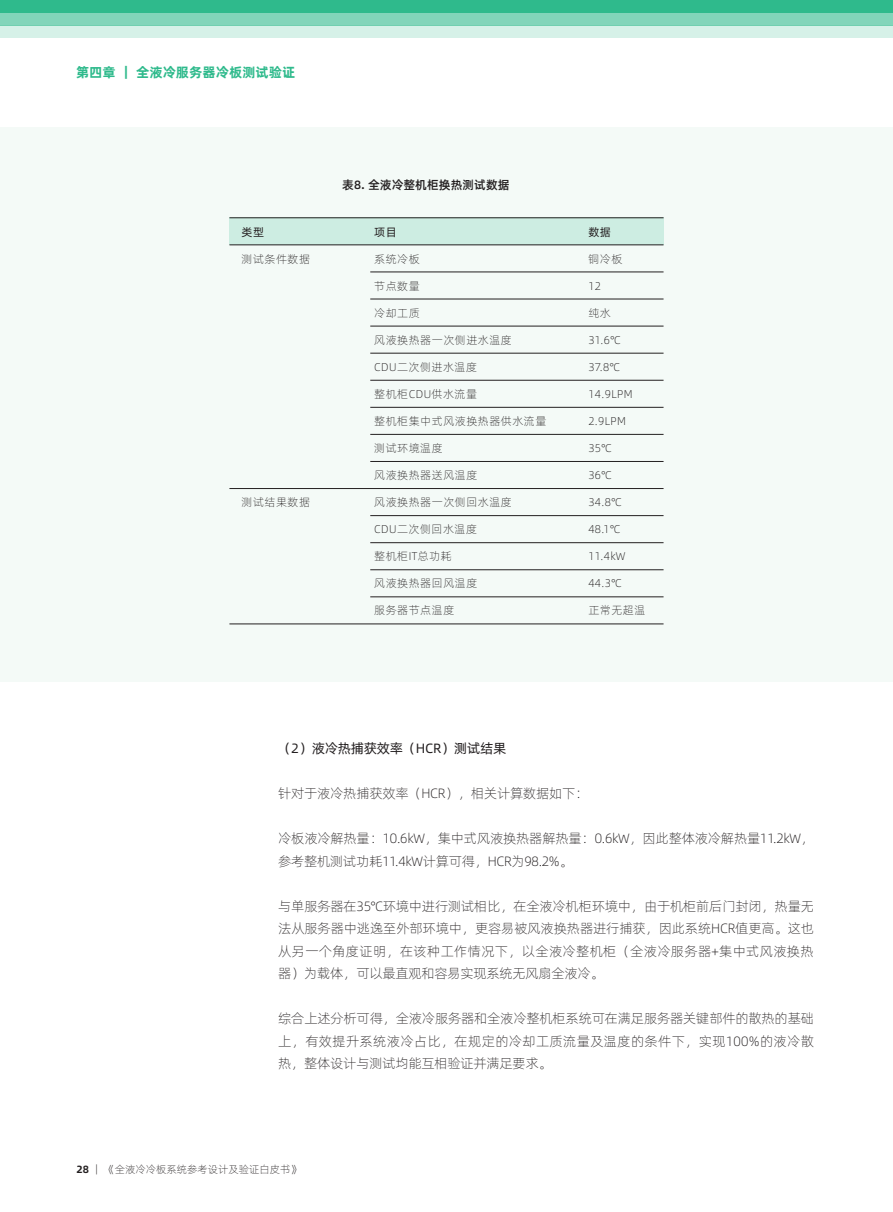
<style>
.page{position:relative;width:893px;height:1212px;background:#fff}
.page>*{position:absolute;margin:0;border:0;box-sizing:border-box;transform-origin:0 0}
.t1{font:13.5px/22.5px "Alibaba Pu Hui Ti L";letter-spacing:-.02em;color:#231f20;text-align:justify}
.t2{font:13.5px "Alibaba Pu Hui Ti R";letter-spacing:-.02em;color:#231f20}
.t3{font:13.5px "Alibaba Pu Hui Ti B";color:#2fba8c}
.t4{font:12px "Alibaba Pu Hui Ti M";color:#231f20}
.t5{font:11.25px "Alibaba Pu Hui Ti L";letter-spacing:.04em;color:#231f20}
.t6{font:11.25px "Alibaba Pu Hui Ti R";color:#231f20}
.t7{font:10.5px "Alibaba Pu Hui Ti L";color:#231f20}
.s1{font-family:"Alibaba Pu Hui Ti B"}
</style>
<div class="page">
<div style="left:0;top:0;width:893px;height:13px;background:#2fba8c"></div>
<div style="left:0;top:13px;width:893px;height:13px;background:#82d5ba"></div>
<div style="left:0;top:26px;width:893px;height:12px;background:#d6f1e8"></div>
<div style="left:0;top:128px;width:893px;height:554px;background:#f4faf7"></div>
<div style="left:229px;top:218px;width:434px;height:27px;background:#cdede2"></div>
<hr style="left:229px;top:217px;width:434px;height:1px;background:#231f20">
<hr style="left:229px;top:245px;width:434px;height:1px;background:#231f20">
<hr style="left:370px;top:272px;width:293px;height:1px;background:#231f20">
<hr style="left:370px;top:299px;width:293px;height:1px;background:#231f20">
<hr style="left:370px;top:326px;width:293px;height:1px;background:#231f20">
<hr style="left:370px;top:353px;width:293px;height:1px;background:#231f20">
<hr style="left:370px;top:380px;width:293px;height:1px;background:#231f20">
<hr style="left:370px;top:407px;width:293px;height:1px;background:#231f20">
<hr style="left:370px;top:434px;width:293px;height:1px;background:#231f20">
<hr style="left:370px;top:461px;width:293px;height:1px;background:#231f20">
<hr style="left:229px;top:488px;width:434px;height:1px;background:#231f20">
<hr style="left:370px;top:515px;width:293px;height:1px;background:#231f20">
<hr style="left:370px;top:542px;width:293px;height:1px;background:#231f20">
<hr style="left:370px;top:569px;width:293px;height:1px;background:#231f20">
<hr style="left:370px;top:596px;width:293px;height:1px;background:#231f20">
<hr style="left:229px;top:624px;width:434px;height:1px;background:#231f20">
<p class="t3" style="left:76px;top:62px;width:221px">第四章 ｜ 全液冷服务器冷板测试验证</p>
<p class="t6" style="left:241px;top:223px;width:24px">类型</p>
<p class="t5" style="left:241px;top:251px;width:70px">测试条件数据</p>
<p class="t5" style="left:241px;top:494px;width:70px">测试结果数据</p>
<p class="t4" style="left:342px;top:176px;width:169px">表8. 全液冷整机柜换热测试数据</p>
<p class="t6" style="left:374px;top:223px;width:24px">项目</p>
<p class="t5" style="left:374px;top:251px;width:47px">系统冷板</p>
<p class="t5" style="left:374px;top:278px;width:47px">节点数量</p>
<p class="t5" style="left:374px;top:305px;width:47px">冷却工质</p>
<p class="t5" style="left:374px;top:332px;width:139px">风液换热器一次侧进水温度</p>
<p class="t5" style="left:374px;top:359px;width:105px">CDU二次侧进水温度</p>
<p class="t5" style="left:374px;top:386px;width:105px">整机柜CDU供水流量</p>
<p class="t5" style="left:374px;top:413px;width:174px">整机柜集中式风液换热器供水流量</p>
<p class="t5" style="left:374px;top:440px;width:70px">测试环境温度</p>
<p class="t5" style="left:374px;top:467px;width:105px">风液换热器送风温度</p>
<p class="t5" style="left:374px;top:494px;width:139px">风液换热器一次侧回水温度</p>
<p class="t5" style="left:374px;top:521px;width:105px">CDU二次侧回水温度</p>
<p class="t5" style="left:374px;top:548px;width:79px">整机柜IT总功耗</p>
<p class="t5" style="left:374px;top:575px;width:105px">风液换热器回风温度</p>
<p class="t5" style="left:374px;top:602px;width:82px">服务器节点温度</p>
<p class="t6" style="left:588px;top:223px;width:24px">数据</p>
<p class="t5" style="left:588px;top:251px;width:36px">铜冷板</p>
<p class="t5" style="left:588px;top:279px;width:14px">12</p>
<p class="t5" style="left:588px;top:305px;width:24px">纯水</p>
<p class="t5" style="left:588px;top:332px;width:34px">31.6℃</p>
<p class="t5" style="left:588px;top:359px;width:33px">37.8℃</p>
<p class="t5" style="left:588px;top:386px;width:46px">14.9LPM</p>
<p class="t5" style="left:588px;top:413px;width:39px">2.9LPM</p>
<p class="t5" style="left:588px;top:440px;width:25px">35℃</p>
<p class="t5" style="left:588px;top:467px;width:25px">36℃</p>
<p class="t5" style="left:588px;top:494px;width:35px">34.8℃</p>
<p class="t5" style="left:588px;top:521px;width:33px">48.1℃</p>
<p class="t5" style="left:588px;top:548px;width:39px">11.4kW</p>
<p class="t5" style="left:588px;top:575px;width:35px">44.3℃</p>
<p class="t5" style="left:588px;top:602px;width:59px">正常无超温</p>
<p class="t2" style="left:278px;top:738px;width:230px">（2）液冷热捕获效率（HCR）测试结果</p>
<p class="t1" style="left:278px;top:782px;width:312px">针对于液冷热捕获效率（HCR），相关计算数据如下：</p>
<p class="t1" style="left:278px;top:827px;width:537px">冷板液冷解热量：10.6kW，集中式风液换热器解热量：0.6kW，因此整体液冷解热量11.2kW，参考整机测试功耗11.4kW计算可得，HCR为98.2%。</p>
<p class="t1" style="left:278px;top:894px;width:537px">与单服务器在35℃环境中进行测试相比，在全液冷机柜环境中，由于机柜前后门封闭，热量无法从服务器中逃逸至外部环境中，更容易被风液换热器进行捕获，因此系统HCR值更高。这也从另一个角度证明，在该种工作情况下，以全液冷整机柜（全液冷服务器+集中式风液换热器）为载体，可以最直观和容易实现系统无风扇全液冷。</p>
<p class="t1" style="left:278px;top:1007px;width:537px">综合上述分析可得，全液冷服务器和全液冷整机柜系统可在满足服务器关键部件的散热的基础上，有效提升系统液冷占比，在规定的冷却工质流量及温度的条件下，实现100%的液冷散热，整体设计与测试均能互相验证并满足要求。</p>
<p class="t7" style="left:77px;top:1161px;width:226px"><span class="s1">28</span> ｜ 《全液冷冷板系统参考设计及验证白皮书》</p>
</div>
